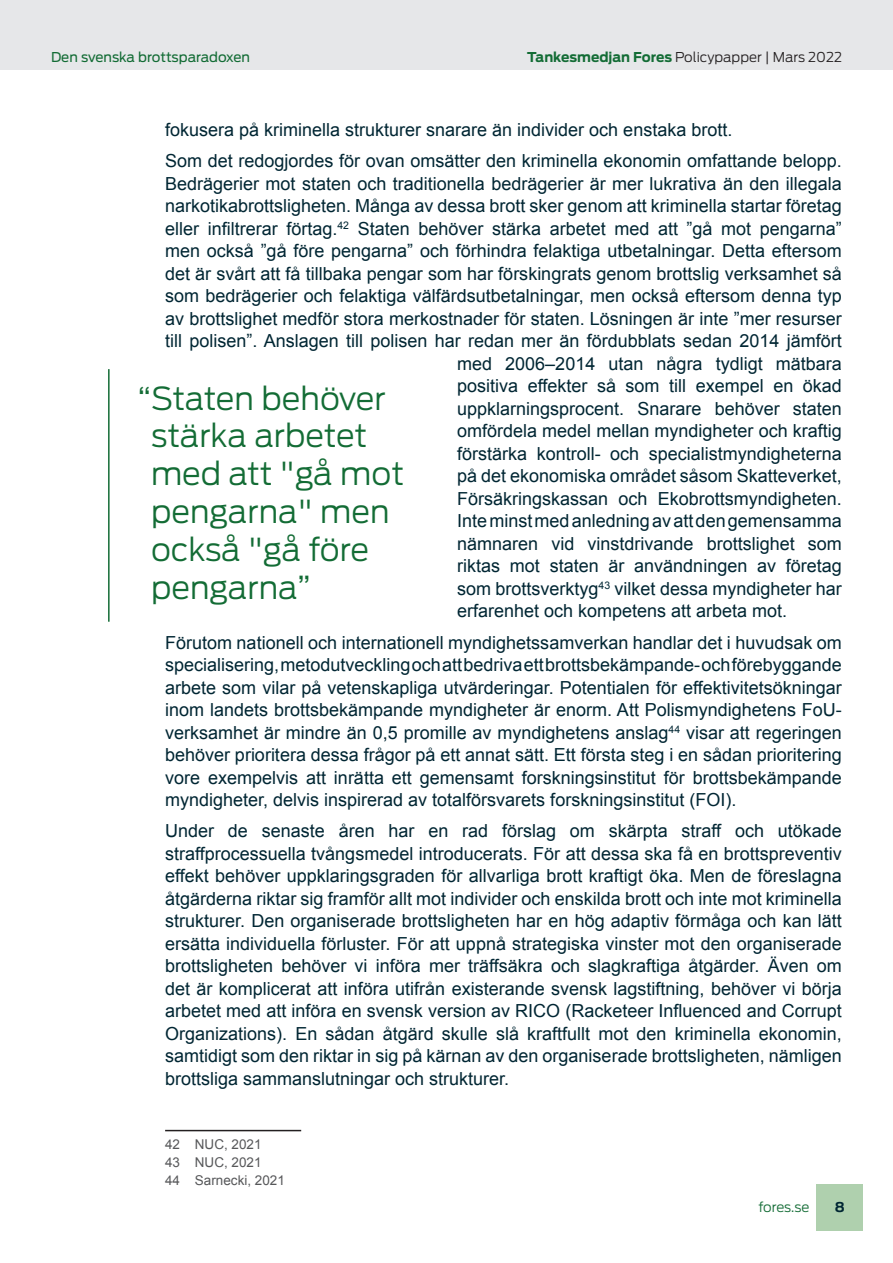
<style>
.page{position:relative;width:893px;height:1263px;background:#fff}
.page>*{position:absolute;margin:0;border:0;box-sizing:border-box;transform-origin:0 0}
.Fores_citat{font:300 31.5px/37.8px "Antenna";color:#136c35}
.Body_Copy{font:18px/22.5px "Arial";color:#002633;text-align:justify}
.t1{font:300 13.5px "Antenna";color:#231f20}
.Fotnot_Fores{font:13.5px "Arial";color:#57585a}
.t2{font:13.5px "Antenna";color:#136c35}
.t3{font:300 13.5px "Antenna";letter-spacing:-.005em;color:#136c35}
.t4{font:700 13.5px "Antenna";color:#002633}
.s1{font-weight:700;color:#136c35}
</style>
<div class="page">
<div style="left:0;top:0;width:893px;height:69px;background:#e6e7e9"></div>
<div style="left:816px;top:1184px;width:47px;height:47px;background:#afd0ae"></div>
<hr style="left:165px;top:1130px;width:136px;height:1px;background:#231f20">
<hr style="left:108px;top:369px;width:2px;height:253px;background:#136c35">
<p class="t2" style="left:51px;top:48px;width:200px">Den svenska brottsparadoxen</p>
<p class="t1" style="left:527px;top:48px;width:316px"><span class="s1">Tankesmedjan Fores</span> Policypapper | Mars 2022</p>
<p class="Body_Copy" style="left:165px;top:119px;width:569px">fokusera på kriminella strukturer snarare än individer och enstaka brott.</p>
<p class="Body_Copy" style="left:165px;top:150px;width:678px">Som det redogjordes för ovan omsätter den kriminella ekonomin omfattande belopp.</p>
<p class="Body_Copy" style="left:165px;top:173px;width:678px">Bedrägerier mot staten och traditionella bedrägerier är mer lukrativa än den illegala</p>
<p class="Body_Copy" style="left:165px;top:195px;width:678px">narkotikabrottsligheten. Många av dessa brott sker genom att kriminella startar företag</p>
<p class="Body_Copy" style="left:165px;top:218px;width:678px">eller infiltrerar förtag.<sup>42</sup> Staten behöver stärka arbetet med att ”gå mot pengarna”</p>
<p class="Body_Copy" style="left:165px;top:240px;width:678px">men också ”gå före pengarna” och förhindra felaktiga utbetalningar. Detta eftersom</p>
<p class="Body_Copy" style="left:165px;top:263px;width:678px">det är svårt att få tillbaka pengar som har förskingrats genom brottslig verksamhet så</p>
<p class="Body_Copy" style="left:165px;top:285px;width:678px">som bedrägerier och felaktiga välfärdsutbetalningar, men också eftersom denna typ</p>
<p class="Body_Copy" style="left:165px;top:308px;width:678px">av brottslighet medför stora merkostnader för staten. Lösningen är inte ”mer resurser</p>
<p class="Body_Copy" style="left:165px;top:330px;width:678px">till polisen”. Anslagen till polisen har redan mer än fördubblats sedan 2014 jämfört</p>
<p class="Body_Copy" style="left:457px;top:353px;width:386px">med 2006–2014 utan några tydligt mätbara</p>
<p class="Body_Copy" style="left:457px;top:375px;width:386px">positiva effekter så som till exempel en ökad</p>
<p class="Body_Copy" style="left:457px;top:398px;width:386px">uppklarningsprocent. Snarare behöver staten</p>
<p class="Body_Copy" style="left:457px;top:420px;width:386px">omfördela medel mellan myndigheter och kraftig</p>
<p class="Body_Copy" style="left:457px;top:443px;width:386px">förstärka kontroll- och specialistmyndigheterna</p>
<p class="Body_Copy" style="left:457px;top:465px;width:386px">på det ekonomiska området såsom Skatteverket,</p>
<p class="Body_Copy" style="left:457px;top:488px;width:386px">Försäkringskassan och Ekobrottsmyndigheten.</p>
<p class="Body_Copy" style="left:457px;top:510px;width:386px">Inte minst med anledning av att den gemensamma</p>
<p class="Body_Copy" style="left:457px;top:533px;width:386px">nämnaren vid vinstdrivande brottslighet som</p>
<p class="Body_Copy" style="left:457px;top:555px;width:386px">riktas mot staten är användningen av företag</p>
<p class="Body_Copy" style="left:457px;top:578px;width:386px">som brottsverktyg<sup>43</sup> vilket dessa myndigheter har</p>
<p class="Body_Copy" style="left:457px;top:600px;width:332px">erfarenhet och kompetens att arbeta mot.</p>
<p class="Body_Copy" style="left:165px;top:631px;width:678px">Förutom nationell och internationell myndighetssamverkan handlar det i huvudsak om specialisering, metodutveckling och att bedriva ett brottsbekämpande- och förebyggande arbete som vilar på vetenskapliga utvärderingar. Potentialen för effektivitetsökningar inom landets brottsbekämpande myndigheter är enorm. Att Polismyndighetens FoU&shy;verksamhet är mindre än 0,5 promille av myndighetens anslag<sup>44</sup> visar att regeringen behöver prioritera dessa frågor på ett annat sätt. Ett första steg i en sådan prioritering vore exempelvis att inrätta ett gemensamt forskningsinstitut för brottsbekämpande myndigheter, delvis inspirerad av totalförsvarets forskningsinstitut (FOI).</p>
<p class="Body_Copy" style="left:165px;top:820px;width:678px">Under de senaste åren har en rad förslag om skärpta straff och utökade straffprocessuella tvångsmedel introducerats. För att dessa ska få en brottspreventiv effekt behöver uppklaringsgraden för allvarliga brott kraftigt öka. Men de föreslagna åtgärderna riktar sig framför allt mot individer och enskilda brott och inte mot kriminella strukturer. Den organiserade brottsligheten har en hög adaptiv förmåga och kan lätt ersätta individuella förluster. För att uppnå strategiska vinster mot den organiserade brottsligheten behöver vi införa mer träffsäkra och slagkraftiga åtgärder. Även om det är komplicerat att införa utifrån existerande svensk lagstiftning, behöver vi börja arbetet med att införa en svensk version av RICO (Racketeer Influenced and Corrupt Organizations). En sådan åtgärd skulle slå kraftfullt mot den kriminella ekonomin, samtidigt som den riktar in sig på kärnan av den organiserade brottsligheten, nämligen brottsliga sammanslutningar och strukturer.</p>
<p class="Fores_citat" style="left:151px;top:378px;width:255px;text-indent:-13px">“Staten behöver stärka arbetet med att "gå mot pengarna" men också "gå före pengarna”</p>
<p class="Fotnot_Fores" style="left:165px;top:1135px;width:98px">42 NUC, 2021</p>
<p class="Fotnot_Fores" style="left:165px;top:1153px;width:98px">43 NUC, 2021</p>
<p class="Fotnot_Fores" style="left:165px;top:1171px;width:121px">44 Sarnecki, 2021</p>
<p class="t3" style="left:758px;top:1198px;width:53px">fores.se</p>
<p class="t4" style="left:835px;top:1198px;width:11px">8</p>
</div>
